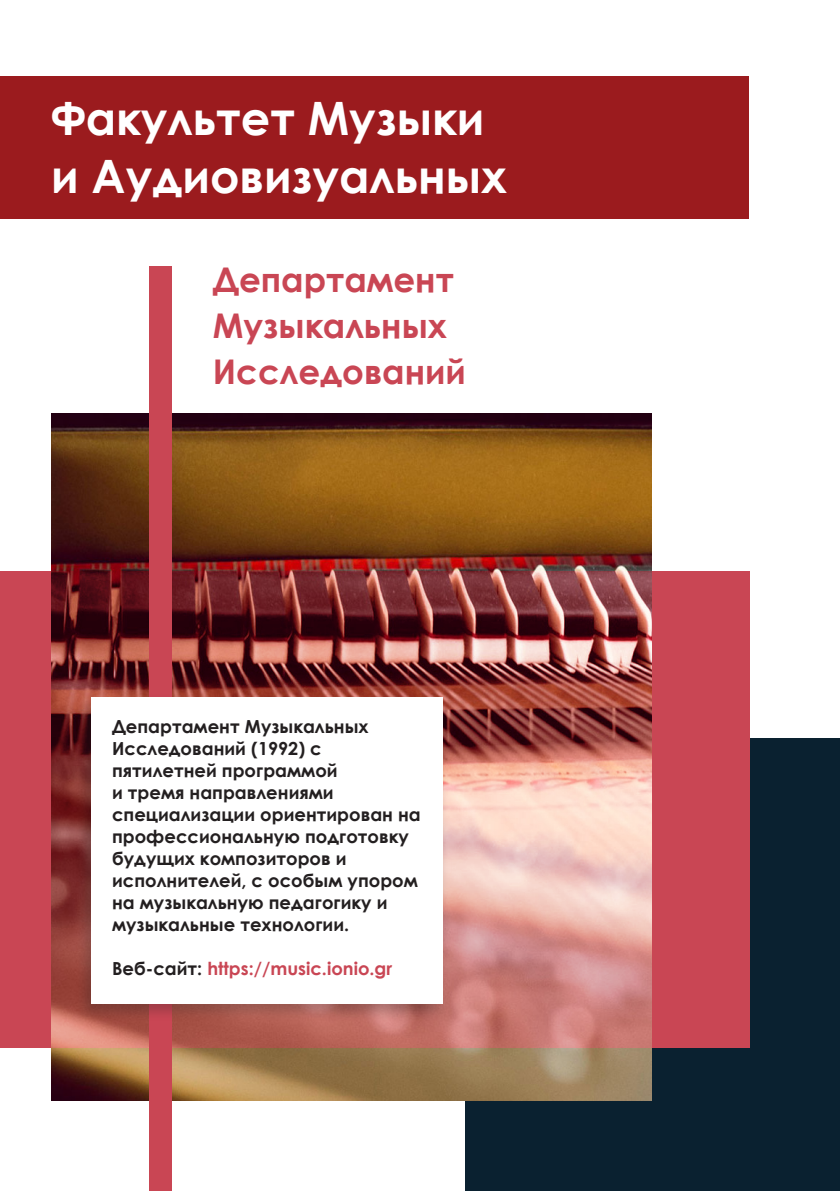
<style>
.page{position:relative;width:840px;height:1191px;background:#fff}
.page>*{position:absolute;margin:0;border:0;box-sizing:border-box;transform-origin:0 0}
.dpt_title{font:700 46px/58px "Century Gothic";color:#fff}
.dpt_title-2{font:700 34px/46px "Century Gothic";color:#c94654}
.t1{font:700 18px/22px "Century Gothic";color:#231f20}
.t2{font:700 18px "Century Gothic";color:#c94654}
.s1{color:#231f20}
</style>
<div class="page">
<div style="left:465px;top:738px;width:374px;height:453px;background:#0a2130"></div>
<div style="left:0;top:571px;width:748px;height:476px;background:#c94654"></div>
<img style="left:51px;top:413px;width:600px;height:687px">
<svg style="left:51px;top:571px;width:601px;height:476px;background:#aa6863"></svg>
<div style="left:149px;top:266px;width:22px;height:925px;background:#c94654"></div>
<div style="left:0;top:76px;width:747px;height:143px;background:#9b1b1e"></div>
<div style="left:75px;top:693px;width:374px;height:329px;background:#231f20;opacity:.26"></div>
<div style="left:91px;top:697px;width:351px;height:306px;background:#fff"></div>
<p class="dpt_title" style="left:51px;top:87px;width:457px">Факультет Музыки и Аудиовизуальных</p>
<p class="dpt_title-2" style="left:213px;top:255px;width:254px">Департамент<br>Музыкальных<br>Исследований</p>
<p class="t1" style="left:112px;top:714px;width:310px">Департамент Музыкальных<br>Исследований (1992) с пятилетней программой<br>и тремя направлениями специализации ориентирован на профессиональную подготовку будущих композиторов и исполнителей, с особым упором на музыкальную педагогику и музыкальные технологии.</p>
<p class="t2" style="left:112px;top:955px;width:281px"><span class="s1">Веб-сайт:</span> https://music.ionio.gr</p>
</div>
